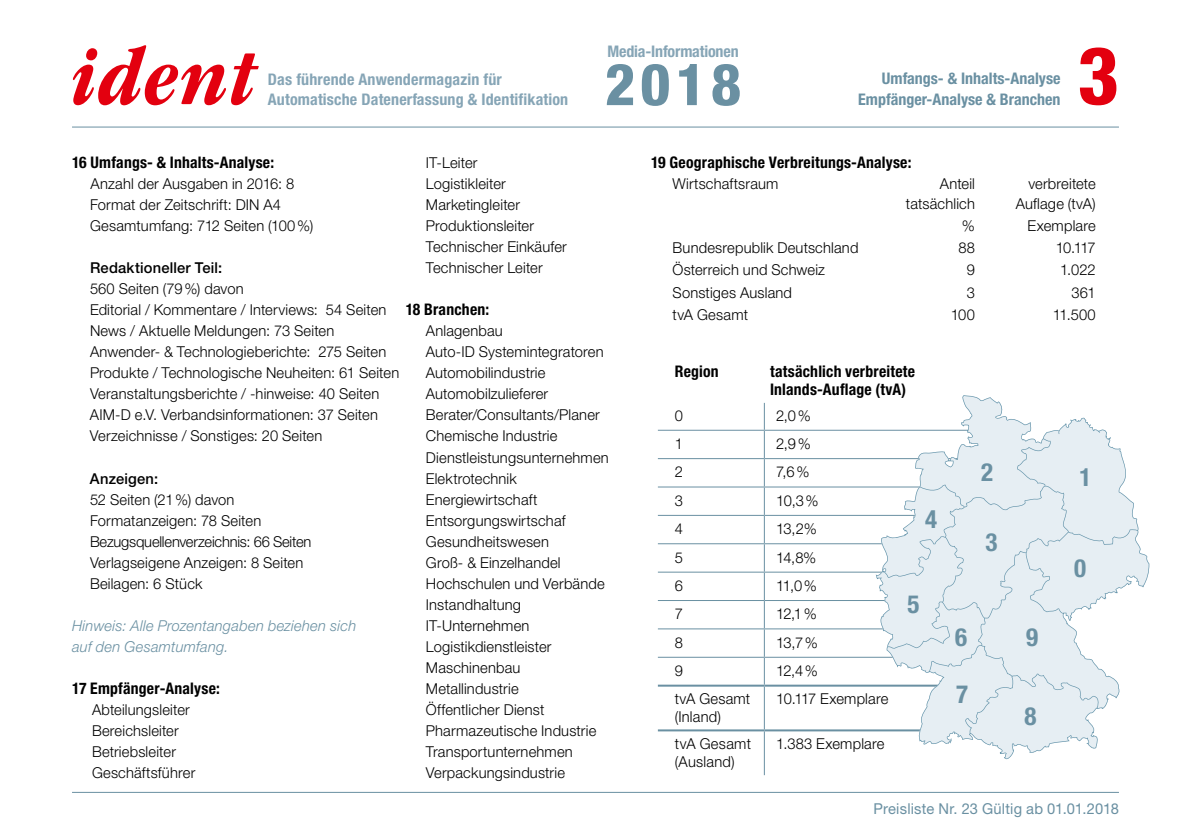
<style>
.page{position:relative;width:1191px;height:840px;background:#fff}
.page>*{position:absolute;margin:0;border:0;box-sizing:border-box;transform-origin:0 0}
.t1{font:italic 700 condensed 84.4px "ITC Garamond Std";letter-spacing:.03em;color:#e3000f}
.t2{font:800 condensed 80px "Helvetica Neue LT Std";color:#e3000f}
.t3{font:800 condensed 58px "Helvetica Neue LT Std";color:#6a90a2}
.t4{font:700 condensed 25px "Helvetica Neue LT Std";color:#6a90a2}
.t5{font:700 condensed 16px/18px "Helvetica Neue LT Std";letter-spacing:.015em;color:#000}
.t6{font:700 condensed 16px/20px "Helvetica Neue LT Std";letter-spacing:.01em;color:#86a5b6}
.t7{font:700 condensed 16px/21px "Helvetica Neue LT Std";color:#6a90a2;text-align:right}
.t8{font:700 condensed 16px "Helvetica Neue LT Std";letter-spacing:-.01em;color:#86a5b6}
.t9{font:300 15px/21px "Helvetica Neue LT Std";letter-spacing:.01em;color:#000}
.t10{font:italic 300 15px/21px "Helvetica Neue LT Std";letter-spacing:.015em;color:#6a90a2}
.t11{font:15px "Helvetica Neue LT Std";letter-spacing:.01em;color:#6a90a2}
.t12{font:500 15px "Helvetica Neue LT Std";letter-spacing:.015em;color:#000}
</style>
<div class="page">
<hr style="left:658px;top:429px;width:106px;height:1px;background:#6a90a2">
<hr style="left:764px;top:429px;width:240px;height:1px;background:#6a90a2">
<hr style="left:658px;top:458px;width:106px;height:1px;background:#6a90a2">
<hr style="left:764px;top:458px;width:240px;height:1px;background:#6a90a2">
<hr style="left:658px;top:486px;width:106px;height:1px;background:#6a90a2">
<hr style="left:764px;top:486px;width:240px;height:1px;background:#6a90a2">
<hr style="left:658px;top:514px;width:106px;height:1px;background:#6a90a2">
<hr style="left:764px;top:514px;width:240px;height:1px;background:#6a90a2">
<hr style="left:658px;top:543px;width:106px;height:1px;background:#6a90a2">
<hr style="left:764px;top:543px;width:240px;height:1px;background:#6a90a2">
<hr style="left:658px;top:571px;width:106px;height:1px;background:#6a90a2">
<hr style="left:764px;top:571px;width:240px;height:1px;background:#6a90a2">
<hr style="left:658px;top:599px;width:106px;height:1px;background:#6a90a2">
<hr style="left:764px;top:599px;width:240px;height:1px;background:#6a90a2">
<hr style="left:658px;top:628px;width:106px;height:1px;background:#6a90a2">
<hr style="left:764px;top:628px;width:240px;height:1px;background:#6a90a2">
<hr style="left:658px;top:656px;width:106px;height:1px;background:#6a90a2">
<hr style="left:764px;top:656px;width:240px;height:1px;background:#6a90a2">
<svg style="left:764px;top:402px;width:1px;height:282px"></svg>
<hr style="left:764px;top:686px;width:1px;height:43px;background:#6a90a2">
<hr style="left:764px;top:731px;width:1px;height:43px;background:#6a90a2">
<hr style="left:658px;top:684px;width:106px;height:2px;background:#6a90a2">
<hr style="left:764px;top:684px;width:240px;height:2px;background:#6a90a2">
<hr style="left:658px;top:729px;width:106px;height:2px;background:#6a90a2">
<hr style="left:764px;top:729px;width:240px;height:2px;background:#6a90a2">
<svg style="left:875px;top:395px;width:274px;height:363px;fill:#e6eef3"></svg>
<hr style="left:72px;top:791px;width:1047px;height:1px;background:#6a90a2">
<hr style="left:72px;top:126px;width:1047px;height:1px;background:#6a90a2">
<h1 class="t1" style="left:72px;top:30px;width:185px">ident</h1>
<p class="t6" style="left:268px;top:69px;width:302px">Das führende Anwendermagazin für<br>Automatische Datenerfassung &amp; Identifikation</p>
<p class="t8" style="left:607px;top:41px;width:133px">Media-Informationen</p>
<h3 class="t3" style="left:605px;top:48px;width:138px">2018</h3>
<p class="t7" style="left:858px;top:68px;width:204px">Umfangs- &amp; Inhalts-Analyse<br>Empfänger-Analyse &amp; Branchen</p>
<h2 class="t2" style="left:1077px;top:26px;width:43px">3</h2>
<p class="t5" style="left:72px;top:153px;width:204px">16 Umfangs- &amp; Inhalts-Analyse:</p>
<p class="t9" style="left:90px;top:173px;width:225px">Anzahl der Ausgaben in 2016: 8<br>Format der Zeitschrift: DIN A4<br>Gesamtumfang: 712 Seiten (100%)</p>
<p class="t12" style="left:90px;top:259px;width:134px">Redaktioneller Teil:</p>
<p class="t9" style="left:90px;top:278px;width:311px">560 Seiten (79%) davon<br>Editorial / Kommentare / Interviews: 54 Seiten News / Aktuelle Meldungen: 73 Seiten Anwender- &amp; Technologieberichte: 275 Seiten Produkte / Technologische Neuheiten: 61 Seiten Veranstaltungsberichte / -hinweise: 40 Seiten AIM-D e.V. Verbandsinformationen: 37 Seiten Verzeichnisse / Sonstiges: 20 Seiten</p>
<p class="t12" style="left:90px;top:469px;width:70px">Anzeigen:</p>
<p class="t9" style="left:90px;top:488px;width:223px">52 Seiten (21%) davon<br>Formatanzeigen: 78 Seiten<br>Bezugsquellenverzeichnis: 66 Seiten<br>Verlagseigene Anzeigen: 8 Seiten<br>Beilagen: 6 Stück</p>
<p class="t10" style="left:72px;top:614px;width:286px">Hinweis: Alle Prozentangaben beziehen sich auf den Gesamtumfang.</p>
<p class="t5" style="left:72px;top:678px;width:149px">17 Empfänger-Analyse:</p>
<p class="t9" style="left:92px;top:698px;width:105px">Abteilungsleiter<br>Bereichsleiter<br>Betriebsleiter<br>Geschäftsführer</p>
<p class="t9" style="left:426px;top:152px;width:142px">IT-Leiter<br>Logistikleiter<br>Marketingleiter<br>Produktionsleiter<br>Technischer Einkäufer<br>Technischer Leiter</p>
<p class="t5" style="left:406px;top:300px;width:85px">18 Branchen:</p>
<p class="t9" style="left:426px;top:320px;width:184px">Anlagenbau<br>Auto-ID Systemintegratoren<br>Automobilindustrie<br>Automobilzulieferer<br>Berater/Consultants/Planer<br>Chemische Industrie<br>Dienstleistungsunternehmen<br>Elektrotechnik<br>Energiewirtschaft<br>Entsorgungswirtschaf<br>Gesundheitswesen<br>Groß- &amp; Einzelhandel<br>Hochschulen und Verbände<br>Instandhaltung<br>IT-Unternehmen<br>Logistikdienstleister<br>Maschinenbau<br>Metallindustrie<br>Öffentlicher Dienst<br>Pharmazeutische Industrie<br>Transportunternehmen<br>Verpackungsindustrie</p>
<p class="t5" style="left:651px;top:153px;width:262px">19 Geographische Verbreitungs-Analyse:</p>
<p class="t9" style="left:672px;top:173px;width:107px">Wirtschaftsraum</p>
<p class="t9" style="left:906px;top:173px;width:70px;line-height:20px;text-align:right">Anteil tatsächlich</p>
<p class="t9" style="left:1015px;top:173px;width:81px;line-height:20px;text-align:right">verbreitete<br>Auflage (tvA)</p>
<p class="t9" style="left:962px;top:215px;width:15px">%</p>
<p class="t9" style="left:1027px;top:215px;width:70px">Exemplare</p>
<p class="t9" style="left:672px;top:237px;width:187px">Bundesrepublik Deutschland</p>
<p class="t9" style="left:958px;top:237px;width:18px">88</p>
<p class="t9" style="left:1055px;top:237px;width:42px">10.117</p>
<p class="t9" style="left:672px;top:259px;width:154px">Österreich und Schweiz</p>
<p class="t9" style="left:966px;top:259px;width:10px">9</p>
<p class="t9" style="left:1060px;top:259px;width:37px">1.022</p>
<p class="t9" style="left:672px;top:281px;width:121px">Sonstiges Ausland</p>
<p class="t9" style="left:966px;top:281px;width:10px">3</p>
<p class="t9" style="left:1071px;top:281px;width:26px">361</p>
<p class="t9" style="left:672px;top:303px;width:77px">tvA Gesamt</p>
<p class="t9" style="left:950px;top:303px;width:26px">100</p>
<p class="t9" style="left:1052px;top:303px;width:44px">11.500</p>
<p class="t5" style="left:675px;top:362px;width:45px">Region</p>
<p class="t5" style="left:770px;top:362px;width:147px">tatsächlich verbreitete<br>Inlands-Auflage (tvA)</p>
<p class="t9" style="left:675px;top:404px;width:10px">0</p>
<p class="t9" style="left:776px;top:404px;width:36px">2,0%</p>
<p class="t9" style="left:675px;top:432px;width:10px">1</p>
<p class="t9" style="left:776px;top:432px;width:36px">2,9%</p>
<p class="t9" style="left:675px;top:461px;width:10px">2</p>
<p class="t9" style="left:776px;top:461px;width:35px">7,6%</p>
<p class="t9" style="left:675px;top:489px;width:10px">3</p>
<p class="t9" style="left:776px;top:489px;width:44px">10,3%</p>
<p class="t9" style="left:675px;top:517px;width:10px">4</p>
<p class="t9" style="left:776px;top:517px;width:42px">13,2%</p>
<p class="t9" style="left:675px;top:546px;width:10px">5</p>
<p class="t9" style="left:776px;top:546px;width:42px">14,8%</p>
<p class="t9" style="left:675px;top:574px;width:10px">6</p>
<p class="t9" style="left:776px;top:574px;width:42px">11,0%</p>
<p class="t9" style="left:675px;top:602px;width:10px">7</p>
<p class="t9" style="left:776px;top:602px;width:42px">12,1 %</p>
<p class="t9" style="left:675px;top:631px;width:10px">8</p>
<p class="t9" style="left:776px;top:631px;width:43px">13,7%</p>
<p class="t9" style="left:675px;top:659px;width:10px">9</p>
<p class="t9" style="left:776px;top:659px;width:43px">12,4%</p>
<p class="t9" style="left:675px;top:689px;width:77px;line-height:18px">tvA Gesamt (Inland)</p>
<p class="t9" style="left:776px;top:687px;width:114px">10.117 Exemplare</p>
<p class="t9" style="left:675px;top:734px;width:78px;line-height:18px">tvA Gesamt (Ausland)</p>
<p class="t9" style="left:776px;top:732px;width:110px">1.383 Exemplare</p>
<h3 class="t4" style="left:925px;top:504px;width:13px">4</h3>
<h3 class="t4" style="left:907px;top:589px;width:13px">5</h3>
<h3 class="t4" style="left:981px;top:457px;width:13px">2</h3>
<h3 class="t4" style="left:1079px;top:461px;width:13px">1</h3>
<h3 class="t4" style="left:985px;top:527px;width:13px">3</h3>
<h3 class="t4" style="left:955px;top:621px;width:13px">6</h3>
<h3 class="t4" style="left:1026px;top:621px;width:13px">9</h3>
<h3 class="t4" style="left:956px;top:678px;width:13px">7</h3>
<h3 class="t4" style="left:1024px;top:700px;width:13px">8</h3>
<h3 class="t4" style="left:1074px;top:552px;width:13px">0</h3>
<p class="t11" style="left:873px;top:799px;width:247px">Preisliste Nr. 23 Gültig ab 01.01.2018</p>
</div>
